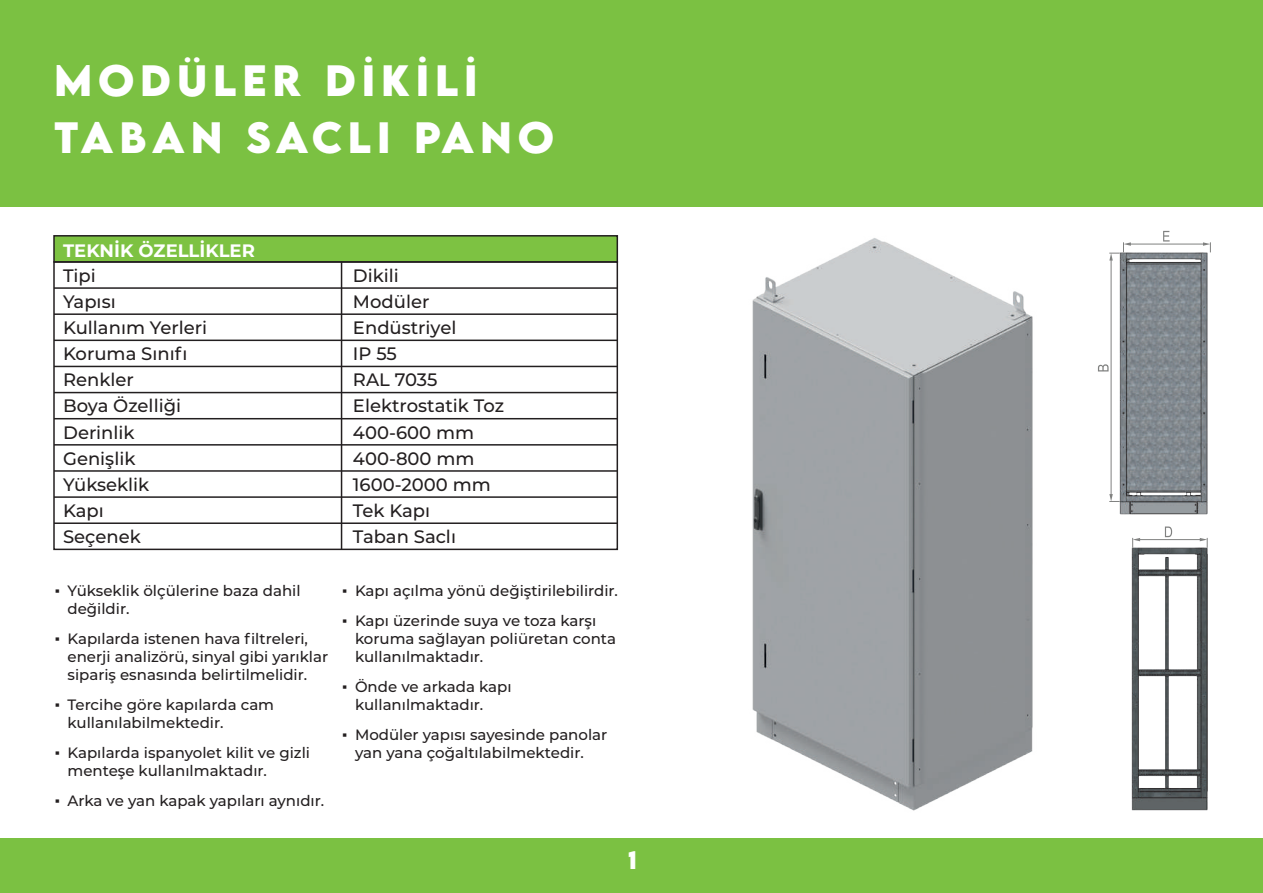
<style>
.page{position:relative;width:1263px;height:893px;background:#fff}
.page>*{position:absolute;margin:0;border:0;box-sizing:border-box;transform-origin:0 0}
.t1{font:700 39px/57px "LEMONMILK";letter-spacing:.15em;color:#fff}
.t2{font:700 22.5px "LEMONMILK";color:#fff}
.t3{font:500 18px/26.1px "Montserrat";color:#231f20}
.t4{font:700 18px "Montserrat";color:#fff}
.t5{font:500 15px/18px "Montserrat";color:#231f20}
.s1{font-family:"Times New Roman";font-weight:400}
</style>
<div class="page">
<div style="left:0;top:0;width:1263px;height:207px;background:#7bc142"></div>
<div style="left:0;top:839px;width:1263px;height:54px;background:#7bc142"></div>
<div style="left:53px;top:235px;width:565px;height:28px;background:#7dc242;border:2px solid #231f20"></div>
<div style="left:53px;top:261px;width:565px;height:289px;border:2px solid #231f20"></div>
<hr style="left:54px;top:522px;width:563px;height:2px;background:#231f20">
<hr style="left:54px;top:496px;width:563px;height:2px;background:#231f20">
<hr style="left:54px;top:470px;width:563px;height:2px;background:#231f20">
<hr style="left:54px;top:444px;width:563px;height:2px;background:#231f20">
<hr style="left:54px;top:418px;width:563px;height:1px;background:#231f20">
<hr style="left:54px;top:392px;width:563px;height:1px;background:#231f20">
<hr style="left:54px;top:366px;width:563px;height:1px;background:#231f20">
<hr style="left:54px;top:340px;width:563px;height:1px;background:#231f20">
<hr style="left:54px;top:313px;width:563px;height:2px;background:#231f20">
<hr style="left:54px;top:287px;width:563px;height:2px;background:#231f20">
<hr style="left:341px;top:262px;width:1px;height:287px;background:#231f20">
<img style="left:575px;top:230px;width:641px;height:609px">
<h1 class="t1" style="left:54px;top:53px;width:502px">MODÜLER DİKİLİ<br>TABAN SACLI PANO</h1>
<p class="t4" style="left:63px;top:237px;width:193px">TEKNİK ÖZELLİKLER</p>
<p class="t3" style="left:63px;top:262px;width:145px">Tipi<br>Yapısı<br>Kullanım Yerleri<br>Koruma Sınıfı<br>Renkler<br>Boya Özelliği<br>Derinlik<br>Genişlik<br>Yükseklik<br>Kapı<br>Seçenek</p>
<p class="t3" style="left:353px;top:262px;width:153px">Dikili<br>Modüler<br>Endüstriyel<br>IP 55<br>RAL 7035<br>Elektrostatik Toz<br>400-600 mm<br>400-800 mm<br>1600-2000 mm<br>Tek Kapı<br>Taban Saclı</p>
<p class="t5" style="left:67px;top:581px;width:235px;text-indent:-13px"><span class="s1">▪</span> Yükseklik ölçülerine baza dahil değildir.</p>
<p class="t5" style="left:67px;top:629px;width:262px;text-indent:-13px"><span class="s1">▪</span> Kapılarda istenen hava filtreleri, enerji analizörü, sinyal gibi yarıklar sipariş esnasında belirtilmelidir.</p>
<p class="t5" style="left:67px;top:695px;width:208px;text-indent:-13px"><span class="s1">▪</span> Tercihe göre kapılarda cam kullanılabilmektedir.</p>
<p class="t5" style="left:67px;top:743px;width:244px;text-indent:-13px"><span class="s1">▪</span> Kapılarda ispanyolet kilit ve gizli menteşe kullanılmaktadır.</p>
<p class="t5" style="left:55px;top:791px;width:271px"><span class="s1">▪</span> Arka ve yan kapak yapıları aynıdır.</p>
<p class="t5" style="left:342px;top:581px;width:277px"><span class="s1">▪</span> Kapı açılma yönü değiştirilebilirdir.</p>
<p class="t5" style="left:355px;top:611px;width:263px;text-indent:-13px"><span class="s1">▪</span> Kapı üzerinde suya ve toza karşı koruma sağlayan poliüretan conta kullanılmaktadır.</p>
<p class="t5" style="left:355px;top:677px;width:158px;text-indent:-13px"><span class="s1">▪</span> Önde ve arkada kapı kullanılmaktadır.</p>
<p class="t5" style="left:355px;top:725px;width:254px;text-indent:-13px"><span class="s1">▪</span> Modüler yapısı sayesinde panolar yan yana çoğaltılabilmektedir.</p>
<h2 class="t2" style="left:628px;top:844px;width:10px">1</h2>
</div>
